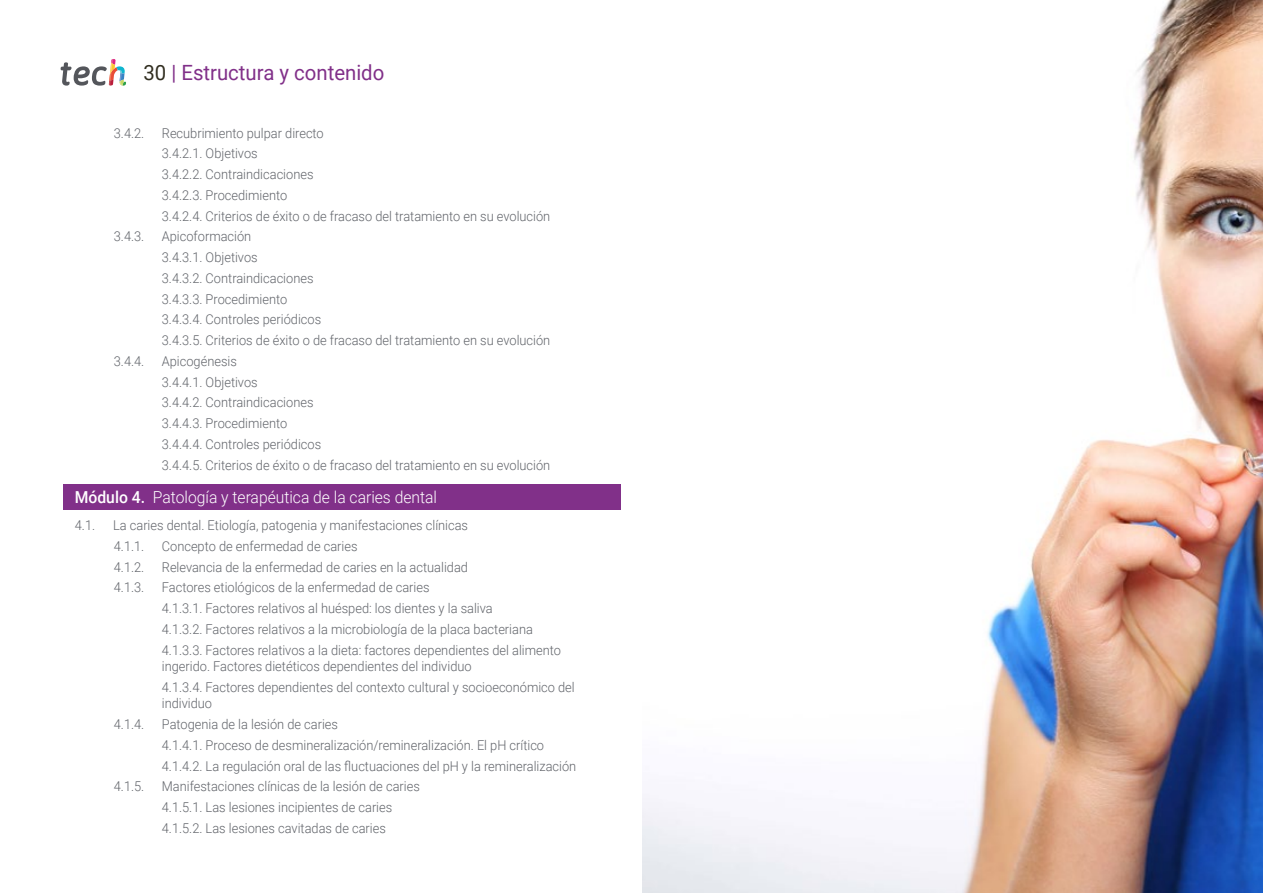
<style>
.page{position:relative;width:1263px;height:893px;background:#fff}
.page>*{position:absolute;margin:0;border:0;box-sizing:border-box;transform-origin:0 0}
.t1{font:21px "Roboto";color:#813089}
.t2{font:300 16.5px "Roboto";color:#fff;scale:.95 1}
.t3{font:300 13.5px/20.7px "Roboto";color:#61646a;scale:.95 1}
.s1{color:#312e20}
.s2{font-weight:500}
</style>
<div class="page">
<svg style="left:61px;top:59px;width:65px;height:27px"></svg>
<div style="left:64px;top:484px;width:557px;height:25px;background:#813089"></div>
<img style="left:642px;top:0;width:621px;height:893px">
<h1 class="t1" style="left:144px;top:57px;width:242px"><span class="s1">30</span> | Estructura y contenido</h1>
<p class="t3" style="left:114px;top:122px;width:34px">3.4.2.</p>
<p class="t3" style="left:162px;top:122px;width:410px">Recubrimiento pulpar directo<br>3.4.2.1. Objetivos<br>3.4.2.2. Contraindicaciones<br>3.4.2.3. Procedimiento<br>3.4.2.4. Criterios de éxito o de fracaso del tratamiento en su evolución</p>
<p class="t3" style="left:114px;top:226px;width:34px">3.4.3.</p>
<p class="t3" style="left:162px;top:226px;width:410px">Apicoformación<br>3.4.3.1. Objetivos<br>3.4.3.2. Contraindicaciones<br>3.4.3.3. Procedimiento<br>3.4.3.4. Controles periódicos<br>3.4.3.5. Criterios de éxito o de fracaso del tratamiento en su evolución</p>
<p class="t3" style="left:114px;top:350px;width:34px">3.4.4.</p>
<p class="t3" style="left:162px;top:350px;width:410px">Apicogénesis<br>3.4.4.1. Objetivos<br>3.4.4.2. Contraindicaciones<br>3.4.4.3. Procedimiento<br>3.4.4.4. Controles periódicos<br>3.4.4.5. Criterios de éxito o de fracaso del tratamiento en su evolución</p>
<p class="t2" style="left:75px;top:485px;width:383px"><span class="s2">Módulo 4.</span> Patología y terapéutica de la caries dental</p>
<p class="t3" style="left:75px;top:514px;width:23px">4.1.</p>
<p class="t3" style="left:113px;top:514px;width:375px">La caries dental. Etiología, patogenia y manifestaciones clínicas<br>4.1.1.</p>
<p class="t3" style="left:162px;top:535px;width:207px">Concepto de enfermedad de caries</p>
<p class="t3" style="left:114px;top:556px;width:34px">4.1.2.</p>
<p class="t3" style="left:162px;top:556px;width:324px">Relevancia de la enfermedad de caries en la actualidad</p>
<p class="t3" style="left:114px;top:577px;width:34px">4.1.3.</p>
<p class="t3" style="left:162px;top:577px;width:422px">Factores etiológicos de la enfermedad de caries<br>4.1.3.1. Factores relativos al huésped: los dientes y la saliva<br>4.1.3.2. Factores relativos a la microbiología de la placa bacteriana 4.1.3.3. Factores relativos a la dieta: factores dependientes del alimento</p>
<p class="t3" style="left:162px;top:655px;width:436px">ingerido. Factores dietéticos dependientes del individuo<br>4.1.3.4. Factores dependientes del contexto cultural y socioeconómico del</p>
<p class="t3" style="left:162px;top:693px;width:54px">individuo</p>
<p class="t3" style="left:114px;top:713px;width:34px">4.1.4.</p>
<p class="t3" style="left:162px;top:713px;width:438px">Patogenia de la lesión de caries<br>4.1.4.1. Proceso de desmineralización/remineralización. El pH crítico<br>4.1.4.2. La regulación oral de las fluctuaciones del pH y la remineralización</p>
<p class="t3" style="left:114px;top:776px;width:34px">4.1.5.</p>
<p class="t3" style="left:162px;top:776px;width:273px">Manifestaciones clínicas de la lesión de caries<br>4.1.5.1. Las lesiones incipientes de caries<br>4.1.5.2. Las lesiones cavitadas de caries</p>
</div>
